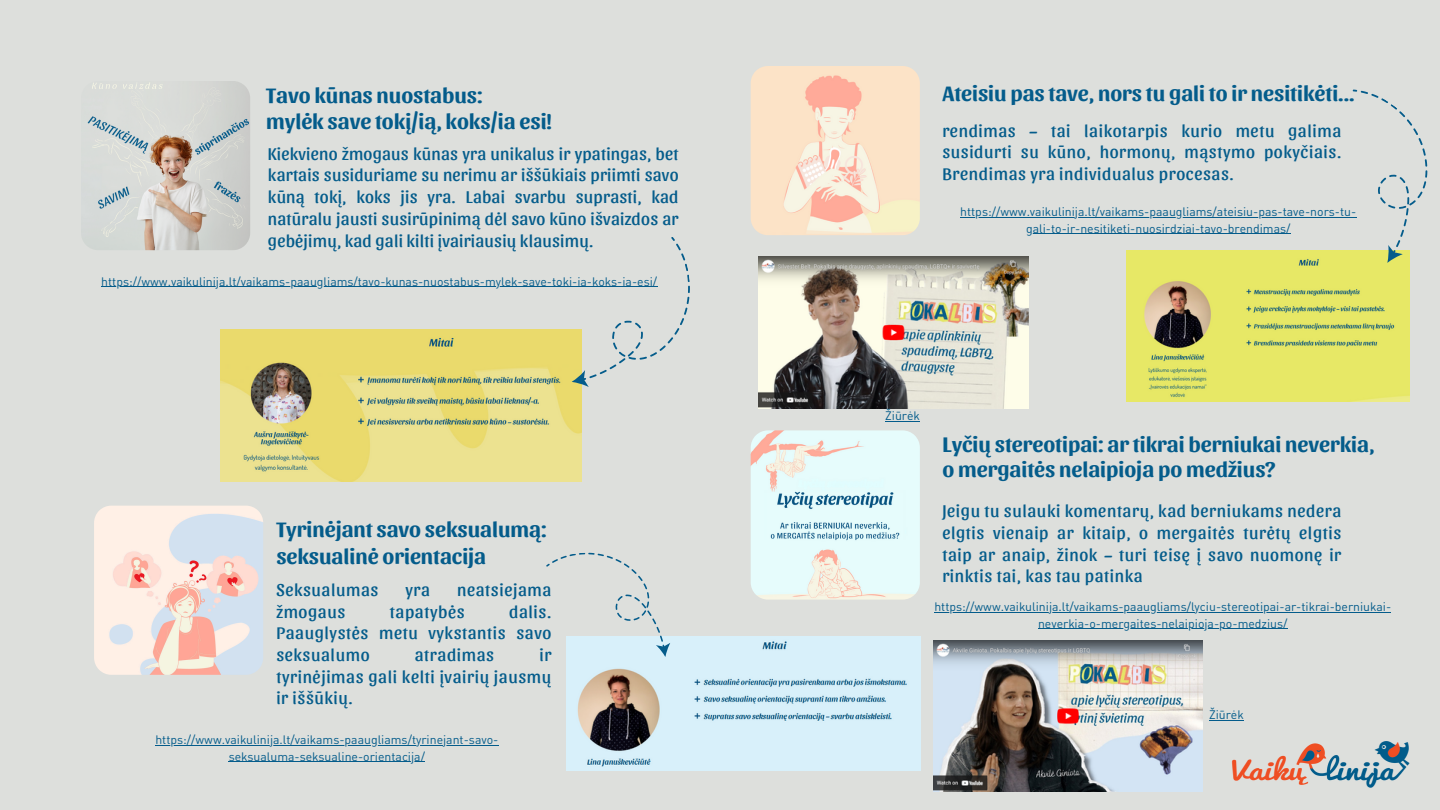
<style>
.page{position:relative;width:1440px;height:810px;background:#dddfdc}
.page>*{position:absolute;margin:0;border:0;box-sizing:border-box;transform-origin:0 0}
.t1{font:700 21.9px/26.2px "Sansita";color:#045c8b}
.t2{font:17.7px/21.6px "Sansita";letter-spacing:.035em;color:#045c8b;text-align:justify}
.t3{font:12.2px "DIN Round Pro";color:#045c8b}
</style>
<div class="page">
<img style="left:81px;top:81px;width:169px;height:169px">
<img style="left:751px;top:430px;width:169px;height:170px">
<img style="left:94px;top:506px;width:169px;height:169px">
<img style="left:1232px;top:741px;width:178px;height:47px">
<img style="left:933px;top:640px;width:270px;height:152px">
<img style="left:751px;top:66px;width:169px;height:169px">
<img style="left:759px;top:257px;width:269px;height:151px">
<img style="left:221px;top:329px;width:360px;height:153px">
<hr style="left:101px;top:286px;width:556px;height:1px;background:#045c8b">
<svg style="left:570px;top:237px;width:120px;height:153px"></svg>
<img style="left:1126px;top:250px;width:284px;height:152px">
<hr style="left:960px;top:217px;width:396px;height:1px;background:#045c8b">
<hr style="left:1026px;top:233px;width:265px;height:1px;background:#045c8b">
<svg style="left:1299px;top:89px;width:129px;height:178px"></svg>
<img style="left:566px;top:636px;width:354px;height:134px">
<hr style="left:934px;top:612px;width:457px;height:1px;background:#045c8b">
<hr style="left:1038px;top:628px;width:250px;height:1px;background:#045c8b">
<hr style="left:155px;top:745px;width:343px;height:1px;background:#045c8b">
<hr style="left:229px;top:761px;width:196px;height:1px;background:#045c8b">
<svg style="left:546px;top:552px;width:126px;height:106px"></svg>
<hr style="left:885px;top:421px;width:35px;height:1px;background:#045c8b">
<hr style="left:1209px;top:720px;width:35px;height:1px;background:#045c8b">
<h1 class="t1" style="left:266px;top:80px;width:287px">Tavo kūnas nuostabus:<br>mylėk save tokį/ią, koks/ia esi!</h1>
<h2 class="t2" style="left:268px;top:141px;width:412px">Kiekvieno žmogaus kūnas yra unikalus ir ypatingas, bet kartais susiduriame su nerimu ar iššūkiais priimti savo kūną tokį, koks jis yra. Labai svarbu suprasti, kad natūralu jausti susirūpinimą dėl savo kūno išvaizdos ar gebėjimų, kad gali kilti įvairiausių klausimų.</h2>
<p class="t3" style="left:101px;top:273px;width:558px">https://www.vaikulinija.lt/vaikams-paaugliams/tavo-kunas-nuostabus-mylek-save-toki-ia-koks-ia-esi/</p>
<h2 class="t1" style="left:276px;top:514px;width:272px;line-height:27.8px">Tyrinėjant savo seksualumą: seksualinė orientacija</h2>
<p class="t2" style="left:276px;top:578px;width:104px">Seksualumas</p>
<p class="t2" style="left:406px;top:578px;width:26px">yra</p>
<p class="t2" style="left:457px;top:578px;width:96px">neatsiejama</p>
<p class="t2" style="left:276px;top:599px;width:70px">žmogaus</p>
<p class="t2" style="left:390px;top:599px;width:76px">tapatybės</p>
<p class="t2" style="left:276px;top:599px;width:276px;text-indent:233px">dalis.<br>Paauglystės metu vykstantis savo seksualumo</p>
<p class="t2" style="left:276px;top:643px;width:276px;text-indent:263px">ir tyrinėjimas gali kelti įvairių jausmų ir iššūkių.</p>
<p class="t3" style="left:155px;top:731px;width:345px">https://www.vaikulinija.lt/vaikams-paaugliams/tyrinejant-savo-</p>
<p class="t3" style="left:229px;top:748px;width:198px">seksualuma-seksualine-orientacija/</p>
<p class="t2" style="left:415px;top:643px;width:81px">atradimas</p>
<p class="t1" style="left:942px;top:78px;width:414px">Ateisiu pas tave, nors tu gali to ir nesitikėti...</p>
<p class="t2" style="left:942px;top:118px;width:400px">rendimas – tai laikotarpis kurio metu galima susidurti su kūno, hormonų, mąstymo pokyčiais.<br>Brendimas yra individualus procesas.</p>
<p class="t3" style="left:960px;top:203px;width:398px">https://www.vaikulinija.lt/vaikams-paaugliams/ateisiu-pas-tave-nors-tu-</p>
<p class="t3" style="left:1026px;top:220px;width:266px">gali-to-ir-nesitiketi-nuosirdziai-tavo-brendimas/</p>
<p class="t3" style="left:885px;top:407px;width:36px">Žiūrėk</p>
<h2 class="t1" style="left:942px;top:430px;width:433px;line-height:25.5px">Lyčių stereotipai: ar tikrai berniukai neverkia, o mergaitės nelaipioja po medžius?</h2>
<p class="t2" style="left:942px;top:499px;width:400px">Jeigu tu sulauki komentarų, kad berniukams nedera elgtis vienaip ar kitaip, o mergaitės turėtų elgtis taip ar anaip, žinok – turi teisę į savo nuomonę ir rinktis tai, kas tau patinka</p>
<h1 class="t3" style="left:934px;top:598px;width:458px">https://www.vaikulinija.lt/vaikams-paaugliams/lyciu-stereotipai-ar-tikrai-berniukai-</h1>
<p class="t3" style="left:1038px;top:615px;width:251px">neverkia-o-mergaites-nelaipioja-po-medzius/</p>
<p class="t3" style="left:1209px;top:706px;width:36px">Žiūrėk</p>
</div>
